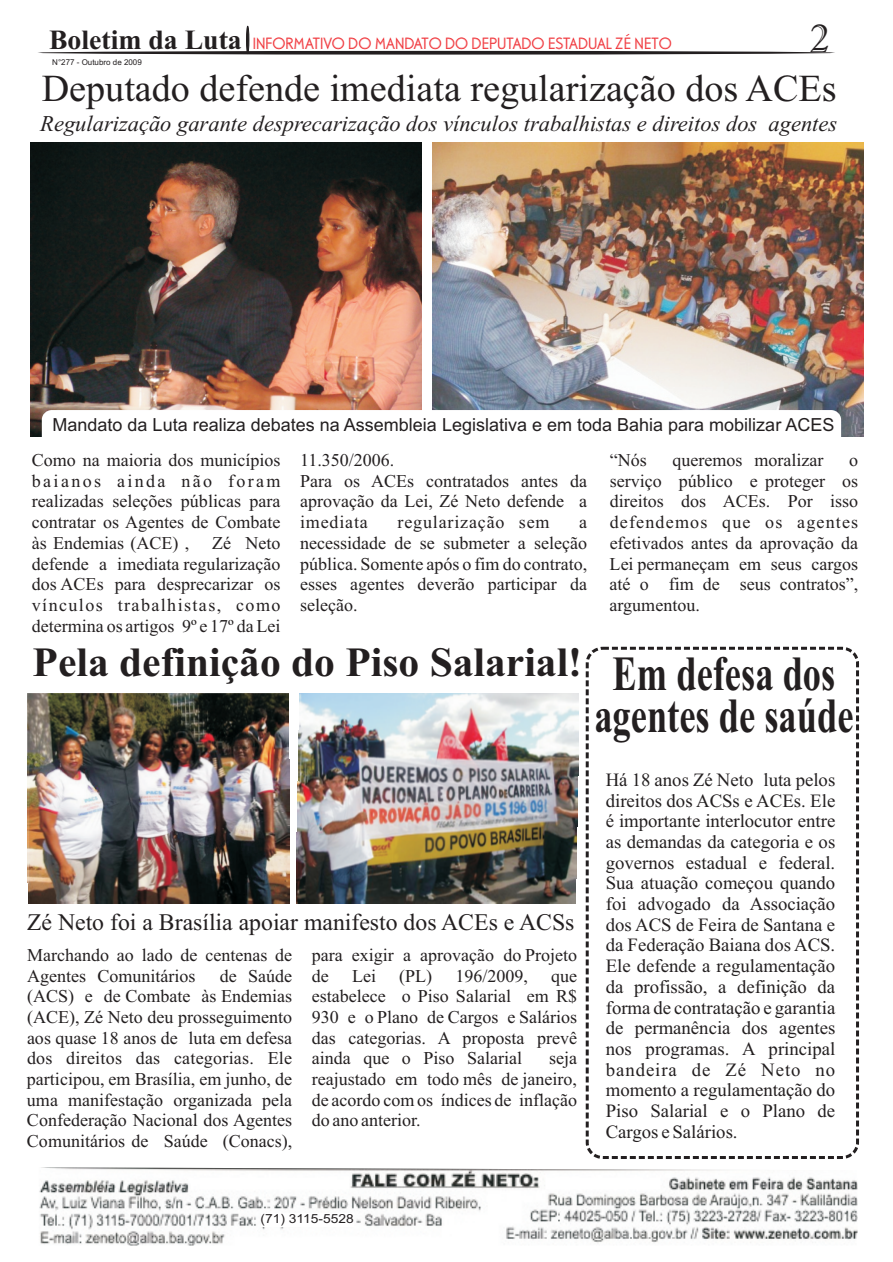
<style>
.page{position:relative;width:893px;height:1262px;background:#fff}
.page>*{position:absolute;margin:0;border:0;box-sizing:border-box;transform-origin:0 0}
.t1{font:700 49.05px/41.4px "Times New Roman";color:#231f20;text-align:center;scale:.74 1}
.t2{font:700 41.55px "Times New Roman";color:#231f20}
.t3{font:39.45px "Imprint MT Shadow";color:#231f20}
.t4{font:38.1px "Times New Roman";color:#231f20}
.t5{font:700 27.75px "Times New Roman";color:#231f20}
.t6{font:23.7px "Times New Roman";color:#231f20}
.t7{font:italic 22.5px "Times New Roman";color:#231f20}
.t8{font:18.75px/20.7px "Times New Roman";color:#231f20;text-align:justify}
.t9{font:18px/20.7px "Times New Roman";color:#231f20;text-align:justify}
.t10{font:18px "Arial";color:#231f20}
.t11{font:18px "Times New Roman";letter-spacing:.065em;color:#231f20}
.t12{font:18px "Times New Roman";letter-spacing:.045em;color:#231f20}
.t13{font:16.95px "Odessa Let Plain";color:#ee1d23}
.t14{font:12.6px "Arial";color:#231f20;scale:1.1 1}
.t15{font:7.95px "Arial";color:#231f20}
</style>
<div class="page">
<img style="left:39px;top:1167px;width:818px;height:78px">
<div style="left:261px;top:1213px;width:93px;height:13px;background:#fff"></div>
<div style="left:246px;top:26px;width:3px;height:28px;background:#231f20;border:1px solid #231f20;border-radius:50%"></div>
<svg style="left:37px;top:51px;width:798px;height:4px;background:#454142"></svg>
<img style="left:30px;top:143px;width:392px;height:293px">
<img style="left:432px;top:143px;width:431px;height:293px">
<div style="left:42px;top:410px;width:799px;height:42px;background:#fff;border-radius:10px"></div>
<img style="left:296px;top:693px;width:283px;height:210px">
<img style="left:27px;top:693px;width:263px;height:210px">
<div style="left:585px;top:647px;width:274px;height:512px;border:3px dashed #231f20;border-radius:15px"></div>
<h3 class="t3" style="left:809px;top:24px;width:22px">2</h3>
<h3 class="t5" style="left:49px;top:30px;width:194px">Boletim da Luta</h3>
<h3 class="t4" style="left:42px;top:74px;width:796px">Deputado defende imediata regularização dos ACEs</h3>
<p class="t7" style="left:40px;top:116px;width:798px">Regularização garante desprecarização dos vínculos trabalhistas e direitos dos agentes</p>
<p class="t13" style="left:253px;top:37px;width:420px">INFORMATIVO DO MANDATO DO DEPUTADO ESTADUAL ZÉ NETO</p>
<p class="t15" style="left:52px;top:59px;width:91px">N°277 - Outubro de 2009</p>
<p class="t10" style="left:53px;top:418px;width:783px">Mandato da Luta realiza debates na Assembleia Legislativa e em toda Bahia para mobilizar ACES</p>
<p class="t9" style="left:32px;top:451px;width:364px">Como na maioria dos municípios 11.350/2006.</p>
<p class="t9" style="left:609px;top:451px;width:38px">“Nós</p>
<p class="t9" style="left:672px;top:451px;width:152px">queremos moralizar</p>
<p class="t9" style="left:32px;top:451px;width:827px;text-indent:817px">o b a i a n o s a i n d a n ã o f o r am Para os ACEs contratados antes da serviço público e proteger os realizadas seleções públicas para aprovação da Lei, Zé Neto defende a direitos dos ACEs. Por isso contratar os Agentes de Combate imediata</p>
<p class="t12" style="left:397px;top:515px;width:153px">regularização sem</p>
<p class="t11" style="left:579px;top:515px;width:280px">a defendemos que os agentes</p>
<p class="t9" style="left:32px;top:534px;width:827px;text-indent:180px">Zé Neto necessidade de se submeter a seleção efetivados antes da aprovação da defende a imediata regularização pública. Somente após o fim do contrato, Lei permaneçam em seus cargos dos ACEs para desprecarizar os esses agentes deverão participar da até o fim de seus contratos”, vínculos trabalhistas, como seleção.</p>
<p class="t9" style="left:32px;top:534px;width:159px">às Endemias (ACE) ,</p>
<p class="t9" style="left:609px;top:596px;width:92px">argumentou.</p>
<p class="t9" style="left:32px;top:617px;width:250px">determina os artigos 9º e 17º da Lei</p>
<h2 class="t2" style="left:33px;top:648px;width:551px">Pela definição do Piso Salarial!</h2>
<h3 class="t6" style="left:27px;top:913px;width:549px">Zé Neto foi a Brasília apoiar manifesto dos ACEs e ACSs</h3>
<p class="t9" style="left:27px;top:946px;width:551px">Marchando ao lado de centenas de para exigir a aprovação do Projeto<br>Agentes Comunitários</p>
<p class="t9" style="left:220px;top:966px;width:110px">de Saúde de</p>
<p class="t9" style="left:352px;top:966px;width:25px">Lei</p>
<p class="t9" style="left:399px;top:966px;width:34px">(PL)</p>
<p class="t9" style="left:455px;top:966px;width:74px">196/2009,</p>
<p class="t9" style="left:27px;top:966px;width:551px;text-indent:524px">que (ACS) e de Combate às Endemias estabelece o Piso Salarial em R$ (ACE), Zé Neto deu prosseguimento 930 e o Plano de Cargos e Salários aos quase 18 anos de luta em defesa das categorias. A proposta prevê dos direitos das categorias. Ele ainda que o Piso Salarial</p>
<p class="t9" style="left:27px;top:1049px;width:551px;text-align:left;text-indent:522px">seja participou, em Brasília, em junho, de reajustado em todo mês de janeiro, uma manifestação organizada pela de acordo com os índices de inflação Confederação Nacional dos Agentes do ano anterior.<br>Comunitários de Saúde (Conacs),</p>
<h1 class="t1" style="left:594px;top:658px;width:352px">Em defesa dos agentes de saúde</h1>
<p class="t8" style="left:605px;top:771px;width:231px">Há 18 anos Zé Neto luta pelos direitos dos ACSs e ACEs. Ele é importante interlocutor entre as demandas da categoria e os governos estadual e federal.<br>Sua atuação começou quando foi advogado da Associação dos ACS de Feira de Santana e da Federação Baiana dos ACS.<br>Ele defende a regulamentação da profissão, a definição da forma de contratação e garantia de permanência dos agentes nos programas. A principal bandeira de Zé Neto no momento a regulamentação do Piso Salarial e o Plano de Cargos e Salários.</p>
<p class="t14" style="left:260px;top:1214px;width:86px">(71) 3115-5528</p>
</div>
